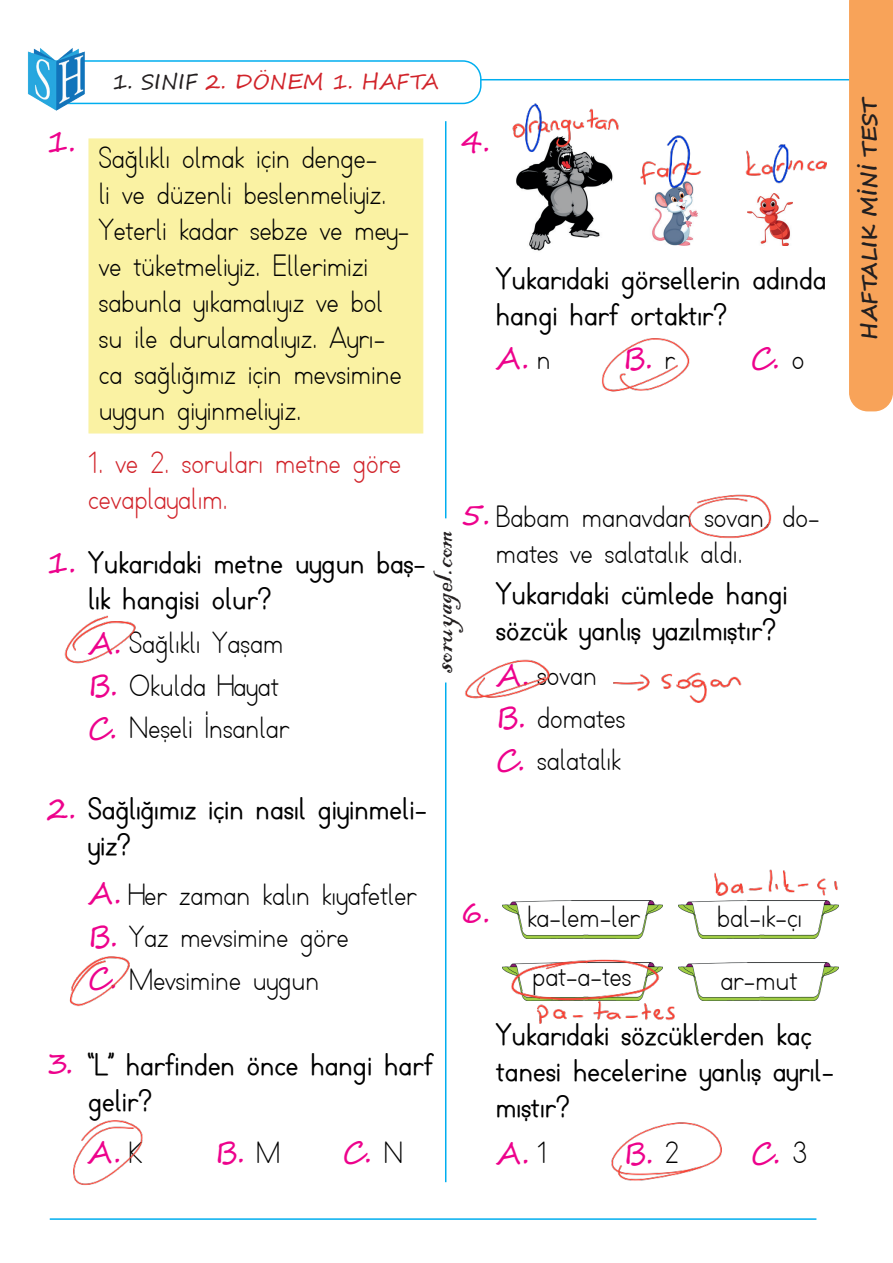
<style>
.page{position:relative;width:893px;height:1263px;background:#fff}
.page>*{position:absolute;margin:0;border:0;box-sizing:border-box;transform-origin:0 0}
.t1{font:31.5px "Blackadder ITC";color:#231f20}
.t2{font:30px/36px "TTKB Dik Temel Abece";color:#000}
.t3{font:700 30px/36px "TTKB Dik Temel Abece";color:#000}
.t4{font:30px/36px "TTKB Dik Temel Abece";color:#d1232a}
.t5{font:30px "Segoe Script";color:#ed028c}
.t6{font:21px "Segoe Script";color:#d1232a}
.t7{font:700 21px "Segoe Script";color:#231f20}
.s1{color:#231f20}
.s2{font-family:"TTKB Dik Temel Abece";color:#000}
.s3{font-family:"Segoe Script";color:#ed028c}
.s4{font-family:"Segoe Script";font-weight:400;color:#ed028c}
</style>
<div class="page">
<img style="left:27px;top:0;width:866px;height:1220px">
<p class="t6" style="left:112px;top:64px;width:328px"><span class="s1">1. SINIF</span> 2. DÖNEM 1. HAFTA</p>
<p class="t5" style="left:47px;top:117px;width:31px">1.</p>
<p class="t2" style="left:99px;top:140px;width:312px">Sağlıklı olmak için denge-<br>li ve düzenli beslenmeliyiz.<br>Yeterli kadar sebze ve mey&shy;ve tüketmeliyiz. Ellerimizi sabunla yıkamalıyız ve bol su ile durulamalıyız. Ayrı&shy;ca sağlığımız için mevsimine uygun giyinmeliyiz.</p>
<p class="t4" style="left:88px;top:445px;width:314px">1. ve 2. soruları metne göre cevaplayalım.</p>
<p class="t5" style="left:461px;top:117px;width:31px">4.</p>
<p class="t3" style="left:496px;top:261px;width:332px">Yukarıdaki görsellerin adında hangi harf ortaktır?</p>
<p class="t5" style="left:495px;top:334px;width:57px">A.<span class="s2">n</span></p>
<p class="t5" style="left:623px;top:334px;width:53px">B. <span class="s2">r</span></p>
<p class="t5" style="left:750px;top:334px;width:55px">C. <span class="s2">o</span></p>
<p class="t2" style="left:461px;top:499px;width:360px"><span class="s3">5.</span> Babam manavdan sovan, do-</p>
<p class="t3" style="left:47px;top:546px;width:380px"><span class="s4">1.</span> Yukarıdaki metne uygun baş-</p>
<p class="t3" style="left:88px;top:582px;width:185px">lık hangisi olur?</p>
<p class="t2" style="left:88px;top:626px;width:197px"><span class="s3">A.</span> Sağlıklı Yaşam</p>
<p class="t2" style="left:88px;top:668px;width:192px"><span class="s3">B.</span> Okulda Hayat</p>
<p class="t2" style="left:88px;top:711px;width:203px"><span class="s3">C.</span> Neşeli İnsanlar</p>
<p class="t1" style="left:424px;top:673px;width:144px;rotate:-90deg">soruyagel.com</p>
<p class="t3" style="left:47px;top:792px;width:382px"><span class="s4">2.</span> Sağlığımız için nasıl giyinmeli-</p>
<p class="t3" style="left:88px;top:828px;width:44px">yiz?</p>
<p class="t2" style="left:496px;top:535px;width:249px">mates ve salatalık aldı.</p>
<p class="t3" style="left:496px;top:577px;width:293px">Yukarıdaki cümlede hangi sözcük yanlış yazılmıştır?</p>
<p class="t2" style="left:496px;top:658px;width:103px"><span class="s3">A.</span> sovan</p>
<p class="t2" style="left:496px;top:700px;width:131px"><span class="s3">B.</span> domates</p>
<p class="t2" style="left:496px;top:743px;width:127px"><span class="s3">C.</span> salatalık</p>
<p class="t5" style="left:47px;top:1039px;width:28px">3.</p>
<p class="t2" style="left:88px;top:877px;width:331px"><span class="s3">A.</span> Her zaman kalın kıyafetler</p>
<p class="t2" style="left:88px;top:920px;width:262px"><span class="s3">B.</span> Yaz mevsimine göre</p>
<p class="t2" style="left:88px;top:962px;width:233px"><span class="s3">C.</span> Mevsimine uygun</p>
<p class="t3" style="left:88px;top:1048px;width:346px">‘‘L’’ harfinden önce hangi harf gelir?</p>
<p class="t5" style="left:461px;top:888px;width:31px">6.</p>
<p class="t2" style="left:527px;top:888px;width:115px;line-height:58.8px">ka-lem-ler pat-a-tes</p>
<p class="t2" style="left:717px;top:887px;width:87px;line-height:62.1px">bal-ık-çı ar-mut</p>
<p class="t3" style="left:496px;top:1017px;width:340px">Yukarıdaki sözcüklerden kaç tanesi hecelerine yanlış ayrıl&shy;mıştır?</p>
<p class="t5" style="left:87px;top:1128px;width:57px">A.<span class="s2">K</span></p>
<p class="t5" style="left:496px;top:1129px;width:53px">A.<span class="s2">1</span></p>
<p class="t5" style="left:342px;top:1128px;width:62px">C. <span class="s2">N</span></p>
<p class="t5" style="left:751px;top:1129px;width:58px">C. <span class="s2">3</span></p>
<p class="t5" style="left:215px;top:1128px;width:67px">B. <span class="s2">M</span></p>
<p class="t5" style="left:623px;top:1129px;width:57px">B. <span class="s2">2</span></p>
<p class="t7" style="left:852px;top:339px;width:244px;rotate:-90deg">HAFTALIK MİNİ TEST</p>
</div>
